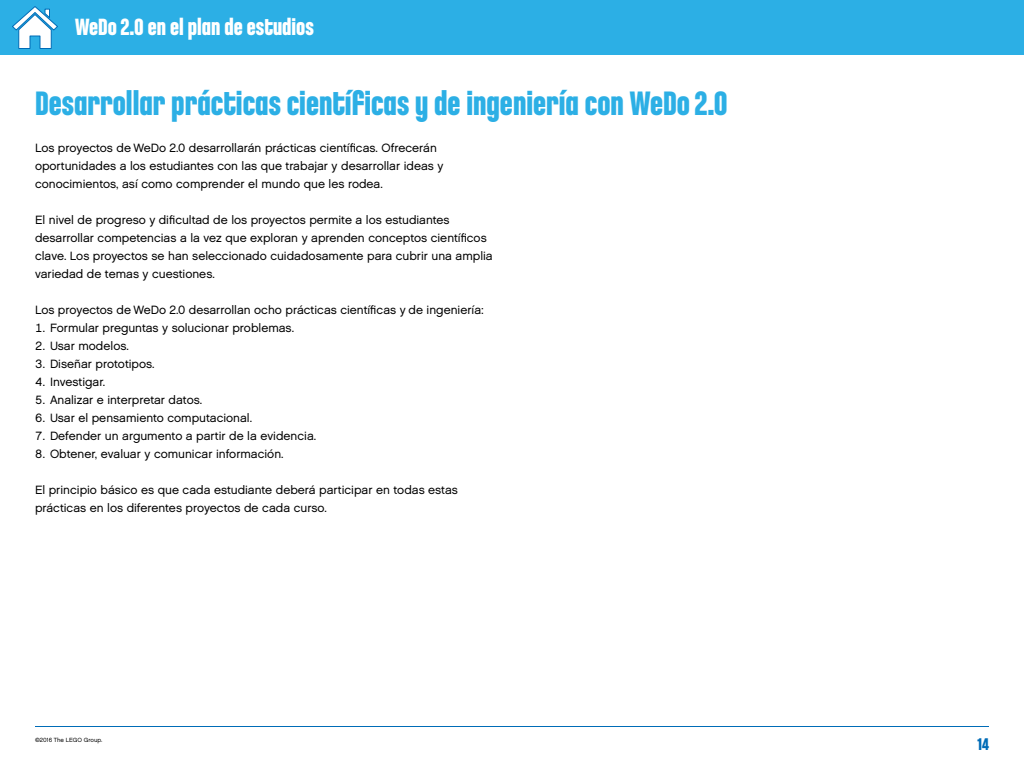
<style>
.page{position:relative;width:1024px;height:768px;background:#fff}
.page>*{position:absolute;margin:0;border:0;box-sizing:border-box;transform-origin:0 0}
.t1{font:700 36px "LEGO Chalet Comprime 80";color:#2cafe5}
.t2{font:700 25px "LEGO Chalet Comprime 80";color:#fff}
.t3{font:700 18px "LEGO Chalet Comprime 80";color:#006cb7}
.t4{font:12px/18px "LEGO Chalet 60";color:#000}
.t5{font:6px "LEGO Chalet 60";color:#000}
</style>
<div class="page">
<div style="left:0;top:0;width:1024px;height:55px;background:#2cafe5"></div>
<hr style="left:35px;top:726px;width:954px;height:2px;background:#006cb7">
<svg style="left:12px;top:6px;width:46px;height:43px"></svg>
<h2 class="t2" style="left:75px;top:12px;width:240px">WeDo 2.0 en el plan de estudios</h2>
<h1 class="t1" style="left:35px;top:82px;width:694px">Desarrollar prácticas científicas y de ingeniería con WeDo 2.0</h1>
<p class="t4" style="left:35px;top:138px;width:410px">Los proyectos de WeDo 2.0 desarrollarán prácticas científicas. Ofrecerán oportunidades a los estudiantes con las que trabajar y desarrollar ideas y conocimientos, así como comprender el mundo que les rodea.</p>
<p class="t4" style="left:35px;top:210px;width:459px">El nivel de progreso y dificultad de los proyectos permite a los estudiantes desarrollar competencias a la vez que exploran y aprenden conceptos científicos clave. Los proyectos se han seleccionado cuidadosamente para cubrir una amplia variedad de temas y cuestiones.</p>
<p class="t4" style="left:35px;top:300px;width:450px">Los proyectos de WeDo 2.0 desarrollan ocho prácticas científicas y de ingeniería:</p>
<p class="t4" style="left:35px;top:318px;width:261px">1. Formular preguntas y solucionar problemas.</p>
<p class="t4" style="left:35px;top:336px;width:95px">2. Usar modelos.</p>
<p class="t4" style="left:35px;top:354px;width:121px">3. Diseñar prototipos.</p>
<p class="t4" style="left:35px;top:372px;width:72px">4. Investigar.</p>
<p class="t4" style="left:35px;top:390px;width:169px">5. Analizar e interpretar datos.</p>
<p class="t4" style="left:35px;top:408px;width:219px">6. Usar el pensamiento computacional.</p>
<p class="t4" style="left:35px;top:426px;width:283px">7. Defender un argumento a partir de la evidencia.</p>
<p class="t4" style="left:35px;top:444px;width:250px">8. Obtener, evaluar y comunicar información.</p>
<p class="t4" style="left:35px;top:480px;width:424px">El principio básico es que cada estudiante deberá participar en todas estas prácticas en los diferentes proyectos de cada curso.</p>
<p class="t5" style="left:35px;top:736px;width:69px">©2016 The LEGO Group.</p>
<h3 class="t3" style="left:977px;top:734px;width:13px">14</h3>
</div>
